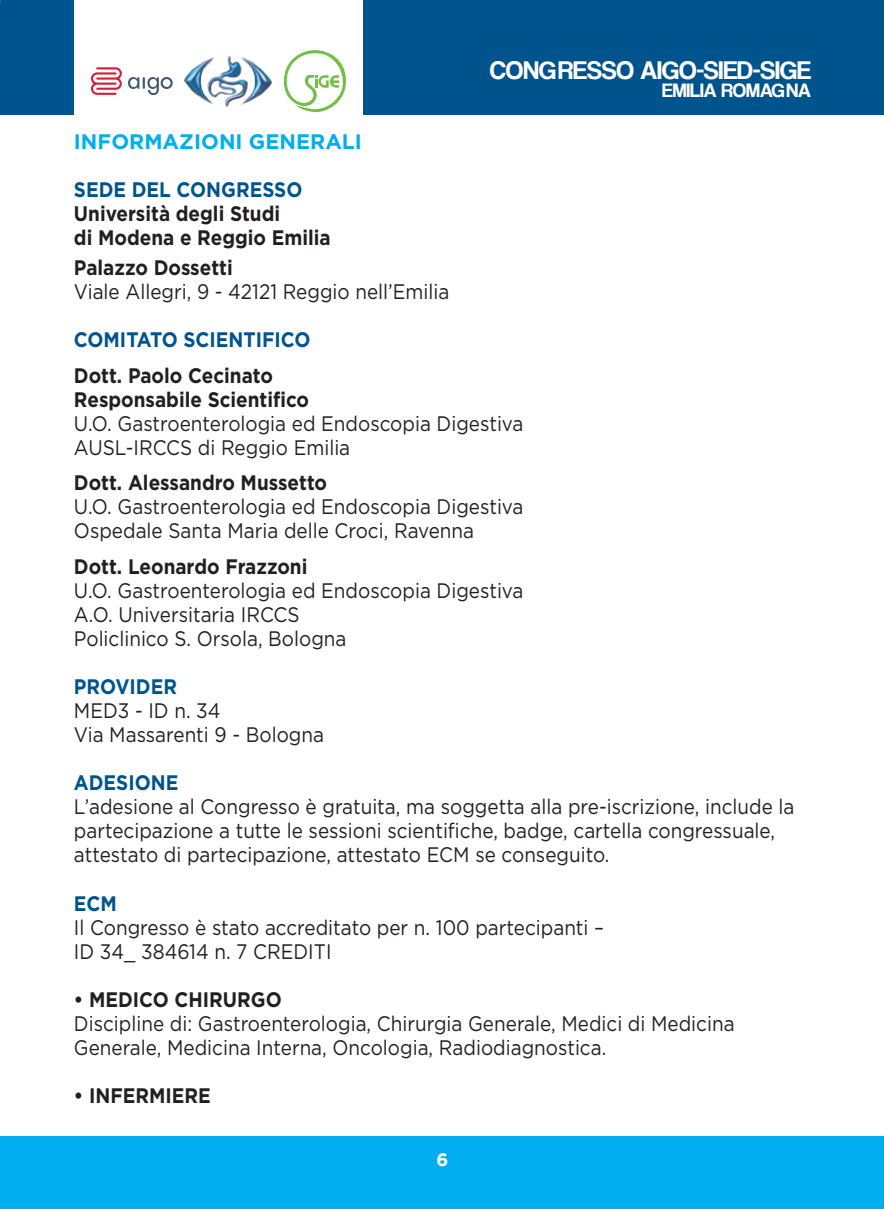
<style>
.page{position:relative;width:884px;height:1209px;background:#fff}
.page>*{position:absolute;margin:0;border:0;box-sizing:border-box;transform-origin:0 0}
.t1{font:26.2px "Coolvetica Rg";color:#fff}
.t2{font:21px/24px "Gotham";color:#231f20;scale:.9 1}
.t3{font:700 21px/24px "Gotham";color:#231f20;scale:.9 1}
.t4{font:700 21px "Gotham";color:#00548e;scale:.9 1}
.t5{font:700 21px "Gotham";color:#00aeef}
.t6{font:20px "Coolvetica Rg";color:#fff}
.t7{font:700 18px "Gotham";color:#fff}
</style>
<div class="page">
<div style="left:363px;top:0;width:505px;height:115px;background:#00548e"></div>
<div style="left:0;top:1136px;width:868px;height:72px;background:#00aeef"></div>
<div style="left:868px;top:0;width:16px;height:115px;background:#00548e"></div>
<div style="left:868px;top:1136px;width:16px;height:72px;background:#00aeef"></div>
<div style="left:0;top:0;width:74px;height:115px;background:#00548e"></div>
<img style="left:184px;top:56px;width:88px;height:51px">
<svg style="left:284px;top:50px;width:62px;height:62px"></svg>
<svg style="left:128px;top:77px;width:45px;height:18px"></svg>
<svg style="left:91px;top:67px;width:31px;height:28px"></svg>
<p class="t5" style="left:74px;top:128px;width:290px">INFORMAZIONI GENERALI</p>
<p class="t1" style="left:490px;top:54px;width:323px">CONGRESSO AIGO-SIED-SIGE</p>
<p class="t6" style="left:662px;top:78px;width:150px">EMILIA ROMAGNA</p>
<p class="t4" style="left:74px;top:176px;width:255px">SEDE DEL CONGRESSO</p>
<p class="t3" style="left:74px;top:202px;width:287px">Università degli Studi<br>di Modena e Reggio Emilia</p>
<p class="t3" style="left:74px;top:255px;width:178px">Palazzo Dossetti</p>
<p class="t2" style="left:74px;top:279px;width:419px">Viale Allegri, 9 - 42121 Reggio nell’Emilia</p>
<p class="t4" style="left:74px;top:326px;width:264px">COMITATO SCIENTIFICO</p>
<p class="t3" style="left:74px;top:363px;width:263px">Dott. Paolo Cecinato<br>Responsabile Scientifico</p>
<p class="t2" style="left:74px;top:411px;width:501px">U.O. Gastroenterologia ed Endoscopia Digestiva<br>AUSL-IRCCS di Reggio Emilia</p>
<p class="t3" style="left:74px;top:470px;width:283px">Dott. Alessandro Mussetto</p>
<p class="t2" style="left:74px;top:494px;width:501px">U.O. Gastroenterologia ed Endoscopia Digestiva<br>Ospedale Santa Maria delle Croci, Ravenna</p>
<p class="t3" style="left:74px;top:554px;width:261px">Dott. Leonardo Frazzoni</p>
<p class="t2" style="left:74px;top:578px;width:501px">U.O. Gastroenterologia ed Endoscopia Digestiva<br>A.O. Universitaria IRCCS<br>Policlinico S. Orsola, Bologna</p>
<p class="t4" style="left:74px;top:672px;width:116px">PROVIDER</p>
<p class="t2" style="left:74px;top:698px;width:279px">MED3 - ID n. 34<br>Via Massarenti 9 - Bologna</p>
<p class="t4" style="left:74px;top:769px;width:118px">ADESIONE</p>
<p class="t2" style="left:74px;top:794px;width:802px">L’adesione al Congresso è gratuita, ma soggetta alla pre-iscrizione, include la partecipazione a tutte le sessioni scientifiche, badge, cartella congressuale, attestato di partecipazione, attestato ECM se conseguito.</p>
<p class="t4" style="left:74px;top:889px;width:49px">ECM</p>
<p class="t2" style="left:74px;top:914px;width:591px">Il Congresso è stato accreditato per n. 100 partecipanti –<br>ID 34_ 384614 n. 7 CREDITI</p>
<p class="t3" style="left:74px;top:987px;width:232px">• MEDICO CHIRURGO</p>
<p class="t2" style="left:74px;top:1011px;width:736px">Discipline di: Gastroenterologia, Chirurgia Generale, Medici di Medicina<br>Generale, Medicina Interna, Oncologia, Radiodiagnostica.</p>
<p class="t3" style="left:74px;top:1083px;width:154px">• INFERMIERE</p>
<p class="t7" style="left:436px;top:1148px;width:13px">6</p>
</div>
